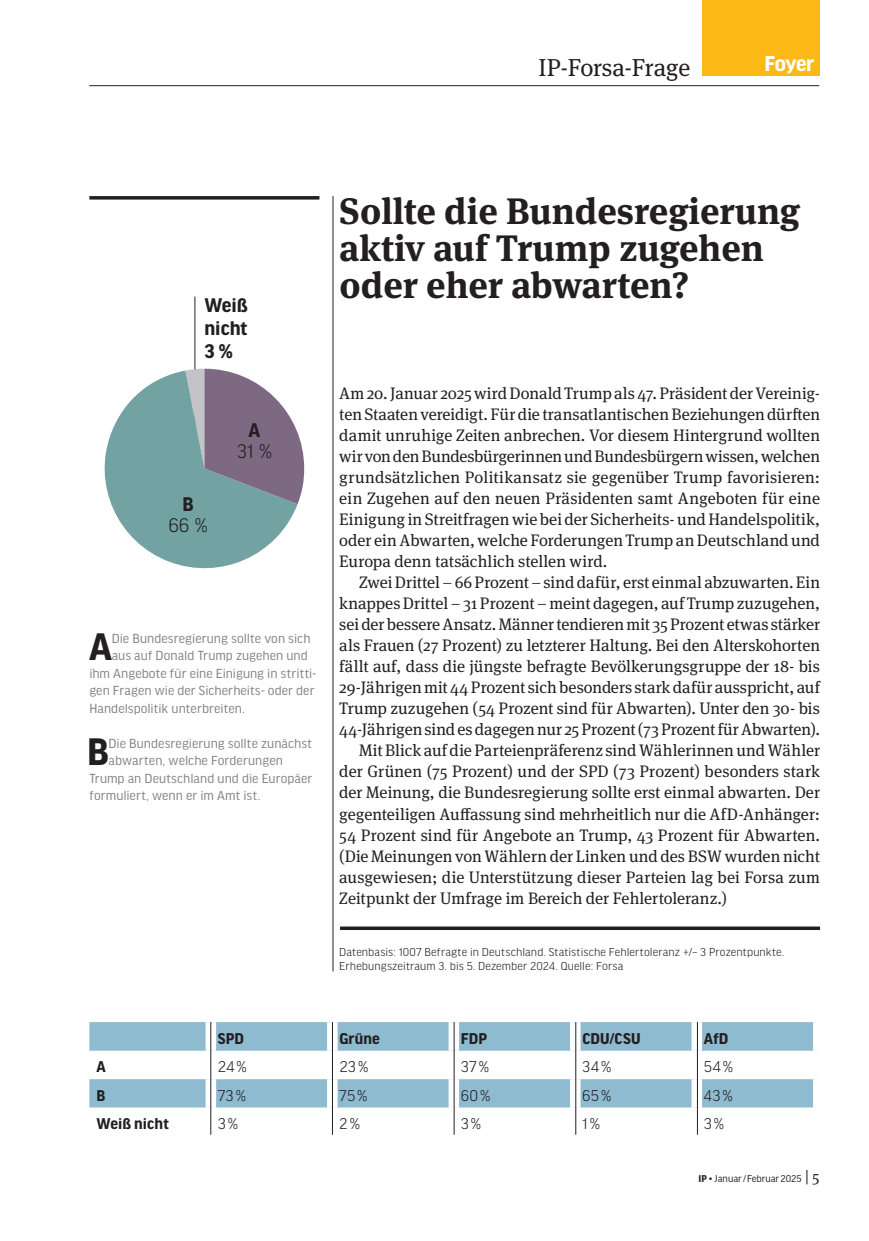
<style>
.page{position:relative;width:869px;height:1241px;background:#fff}
.page>*{position:absolute;margin:0;border:0;box-sizing:border-box;transform-origin:0 0}
.t1{font:700 40.77px "Good Headline Pro";color:#231f20}
.t2{font:700 36.75px/36.8px "Meta Serif Pro";color:#231f20}
.t3{font:24.5px "Meta Serif Pro";letter-spacing:-.015em;color:#231f20}
.t4{font:700 22.75px "Good Headline Pro";letter-spacing:-.03em;color:#fff}
.t5{font:700 21px/22.8px "Good Headline Pro";color:#231f20;text-align:justify}
.t6{font:300 21px "Good Headline Pro";color:#231f20}
.t7{font:16.62px/21px "Meta Serif Pro";color:#231f20;text-align:justify}
.t8{font:300 16.62px "Good Headline Pro";letter-spacing:.02em;color:#231f20}
.t9{font:700 16.62px "Good Headline Pro";letter-spacing:.005em;color:#231f20}
.t10{font:14px "Good Headline Pro";letter-spacing:.005em;color:#808285}
.t11{font:300 12.25px/14px "Good Headline Pro";letter-spacing:.01em;color:#231f20}
.t12{font:10.5px "Good Headline Pro";color:#231f20}
.s1{font-weight:700}
.s2{font-family:"Meta Serif Pro";font-size:15.75px}
</style>
<div class="page">
<div style="left:701px;top:0;width:118px;height:76px;background:#fcb814"></div>
<hr style="left:89px;top:85px;width:730px;height:1px;background:#231f20">
<hr style="left:89px;top:196px;width:230px;height:3px;background:#231f20">
<hr style="left:340px;top:926px;width:479px;height:3px;background:#231f20">
<hr style="left:332px;top:196px;width:1px;height:775px;background:#231f20">
<svg style="left:89px;top:1022px;width:723px;height:85px;fill:#8ebbd0"></svg>
<svg style="left:89px;top:1107px;width:723px;height:1px"></svg>
<div style="left:205px;top:1021px;width:11px;height:29px;background:#fff"></div>
<div style="left:327px;top:1021px;width:10px;height:29px;background:#fff"></div>
<div style="left:448px;top:1021px;width:11px;height:29px;background:#fff"></div>
<div style="left:569px;top:1021px;width:11px;height:29px;background:#fff"></div>
<div style="left:691px;top:1021px;width:10px;height:29px;background:#fff"></div>
<div style="left:205px;top:1050px;width:11px;height:28px;background:#fff"></div>
<div style="left:327px;top:1050px;width:10px;height:28px;background:#fff"></div>
<div style="left:448px;top:1050px;width:11px;height:28px;background:#fff"></div>
<div style="left:569px;top:1050px;width:11px;height:28px;background:#fff"></div>
<div style="left:691px;top:1050px;width:10px;height:28px;background:#fff"></div>
<svg style="left:205px;top:1078px;width:11px;height:29px"></svg>
<div style="left:327px;top:1078px;width:10px;height:29px;background:#fff"></div>
<svg style="left:448px;top:1078px;width:11px;height:29px"></svg>
<svg style="left:569px;top:1078px;width:11px;height:29px"></svg>
<svg style="left:691px;top:1078px;width:10px;height:29px"></svg>
<div style="left:205px;top:1107px;width:11px;height:28px;background:#fff"></div>
<div style="left:327px;top:1107px;width:10px;height:28px;background:#fff"></div>
<div style="left:448px;top:1107px;width:11px;height:28px;background:#fff"></div>
<div style="left:569px;top:1107px;width:11px;height:28px;background:#fff"></div>
<div style="left:691px;top:1107px;width:10px;height:28px;background:#fff"></div>
<hr style="left:696px;top:1021px;width:1px;height:113px;background:#231f20">
<hr style="left:575px;top:1021px;width:1px;height:113px;background:#231f20">
<hr style="left:453px;top:1021px;width:1px;height:113px;background:#231f20">
<hr style="left:210px;top:1021px;width:1px;height:113px;background:#231f20">
<hr style="left:332px;top:1021px;width:1px;height:113px;background:#231f20">
<hr style="left:194px;top:296px;width:1px;height:131px;background:#231f20">
<svg style="left:104px;top:370px;width:193px;height:199px;fill:#72a2a2"></svg>
<svg style="left:185px;top:368px;width:119px;height:136px;background:#928f9f"></svg>
<h3 class="t3" style="left:538px;top:49px;width:153px">IP-Forsa-Frage</h3>
<h3 class="t4" style="left:764px;top:53px;width:51px">Foyer</h3>
<p class="t5" style="left:204px;top:294px;width:45px">Weiß nicht 3 %</p>
<p class="t5" style="left:182px;top:493px;width:13px">B</p>
<p class="t6" style="left:168px;top:515px;width:41px">66 %</p>
<p class="t5" style="left:248px;top:419px;width:13px">A</p>
<p class="t6" style="left:236px;top:440px;width:37px">31 %</p>
<h1 class="t1" style="left:89px;top:627px;width:24px">A</h1>
<p class="t10" style="left:112px;top:631px;width:200px">Die Bundesregierung sollte von sich</p>
<p class="t10" style="left:112px;top:648px;width:197px">aus auf Donald Trump zugehen und</p>
<p class="t10" style="left:89px;top:666px;width:228px">ihm Angebote für eine Einigung in stritti-</p>
<p class="t10" style="left:89px;top:683px;width:226px">gen Fragen wie der Sicherheits- oder der</p>
<p class="t10" style="left:89px;top:701px;width:157px">Handelspolitik unterbreiten.</p>
<h1 class="t1" style="left:87px;top:732px;width:23px">B</h1>
<p class="t10" style="left:108px;top:736px;width:205px">Die Bundesregierung sollte zunächst</p>
<p class="t10" style="left:108px;top:753px;width:176px">abwarten, welche Forderungen</p>
<p class="t10" style="left:89px;top:771px;width:224px">Trump an Deutschland und die Europäer</p>
<p class="t10" style="left:89px;top:788px;width:172px">formuliert, wenn er im Amt ist.</p>
<h2 class="t2" style="left:339px;top:190px;width:462px">Sollte die Bundesregierung aktiv auf Trump zugehen oder eher abwarten?</h2>
<p class="t7" style="left:339px;top:382px;width:482px">Am 20. Januar 2025 wird Donald Trump als 47. Präsident der Vereinig&shy;ten Staaten vereidigt. Für die transatlantischen Beziehungen dürften damit unruhige Zeiten anbrechen. Vor diesem Hintergrund wollten wir von den Bundesbürgerinnen und Bundesbürgern wissen, welchen grundsätzlichen Politikansatz sie gegenüber Trump favorisieren: ein Zugehen auf den neuen Präsidenten samt Angeboten für eine Einigung in Streitfragen wie bei der Sicherheits- und Handelspolitik, oder ein Abwarten, welche Forderungen Trump an Deutschland und Europa denn tatsächlich stellen wird.</p>
<p class="t7" style="left:359px;top:571px;width:462px">Zwei Drittel – 66 Prozent – sind dafür, erst einmal abzuwarten. Ein</p>
<p class="t7" style="left:339px;top:592px;width:482px">knappes Drittel – 31 Prozent – meint dagegen, auf Trump zuzugehen,</p>
<p class="t7" style="left:339px;top:613px;width:482px">sei der bessere Ansatz. Männer tendieren mit 35 Prozent etwas stärker</p>
<p class="t7" style="left:339px;top:634px;width:482px">als Frauen (27 Prozent) zu letzterer Haltung. Bei den Alterskohorten</p>
<p class="t7" style="left:339px;top:655px;width:482px">fällt auf, dass die jüngste befragte Bevölkerungsgruppe der 18- bis</p>
<p class="t7" style="left:339px;top:676px;width:482px">29-Jährigen mit 44 Prozent sich besonders stark dafür ausspricht, auf</p>
<p class="t7" style="left:339px;top:697px;width:482px">Trump zuzugehen (54 Prozent sind für Abwarten). Unter den 30- bis</p>
<p class="t7" style="left:339px;top:718px;width:482px">44-Jährigen sind es dagegen nur 25 Prozent (73 Prozent für Abwarten).</p>
<p class="t7" style="left:359px;top:739px;width:462px">Mit Blick auf die Parteienpräferenz sind Wählerinnen und Wähler</p>
<p class="t7" style="left:339px;top:760px;width:482px">der Grünen (75 Prozent) und der SPD (73 Prozent) besonders stark</p>
<p class="t7" style="left:339px;top:781px;width:482px">der Meinung, die Bundesregierung sollte erst einmal abwarten. Der</p>
<p class="t7" style="left:339px;top:802px;width:482px">gegenteiligen Auffassung sind mehrheitlich nur die AfD-Anhänger:</p>
<p class="t7" style="left:339px;top:823px;width:482px">54 Prozent sind für Angebote an Trump, 43 Prozent für Abwarten.</p>
<p class="t7" style="left:339px;top:844px;width:482px">(Die Meinungen von Wählern der Linken und des BSW wurden nicht</p>
<p class="t7" style="left:339px;top:865px;width:482px">ausgewiesen; die Unterstützung dieser Parteien lag bei Forsa zum</p>
<p class="t7" style="left:339px;top:886px;width:389px">Zeitpunkt der Umfrage im Bereich der Fehlertoleranz.)</p>
<p class="t11" style="left:339px;top:945px;width:446px">Datenbasis: 1007 Befragte in Deutschland. Statistische Fehlertoleranz +/– 3 Prozentpunkte.<br>Erhebungszeitraum 3. bis 5. Dezember 2024. Quelle: Forsa</p>
<p class="t9" style="left:218px;top:1030px;width:28px">SPD</p>
<p class="t9" style="left:339px;top:1030px;width:42px">Grüne</p>
<p class="t9" style="left:460px;top:1030px;width:28px">FDP</p>
<p class="t9" style="left:582px;top:1030px;width:60px">CDU/CSU</p>
<p class="t9" style="left:703px;top:1030px;width:26px">AfD</p>
<p class="t9" style="left:96px;top:1058px;width:11px">A</p>
<p class="t8" style="left:218px;top:1058px;width:30px">24%</p>
<p class="t8" style="left:339px;top:1058px;width:31px">23%</p>
<p class="t8" style="left:460px;top:1058px;width:30px">37%</p>
<p class="t8" style="left:582px;top:1058px;width:30px">34%</p>
<p class="t8" style="left:703px;top:1058px;width:31px">54%</p>
<p class="t9" style="left:96px;top:1087px;width:10px">B</p>
<p class="t8" style="left:218px;top:1086px;width:30px">73%</p>
<p class="t8" style="left:339px;top:1086px;width:30px">75%</p>
<p class="t8" style="left:460px;top:1086px;width:31px">60%</p>
<p class="t8" style="left:582px;top:1086px;width:31px">65%</p>
<p class="t8" style="left:703px;top:1086px;width:31px">43%</p>
<p class="t9" style="left:96px;top:1115px;width:74px">Weiß nicht</p>
<p class="t8" style="left:218px;top:1115px;width:22px">3%</p>
<p class="t8" style="left:339px;top:1115px;width:22px">2%</p>
<p class="t8" style="left:460px;top:1115px;width:22px">3%</p>
<p class="t8" style="left:582px;top:1115px;width:19px">1%</p>
<p class="t8" style="left:703px;top:1115px;width:22px">3%</p>
<p class="t12" style="left:698px;top:1173px;width:122px"><span class="s1">IP</span> • Januar/Februar 2025 <span class="s2">| 5</span></p>
</div>
